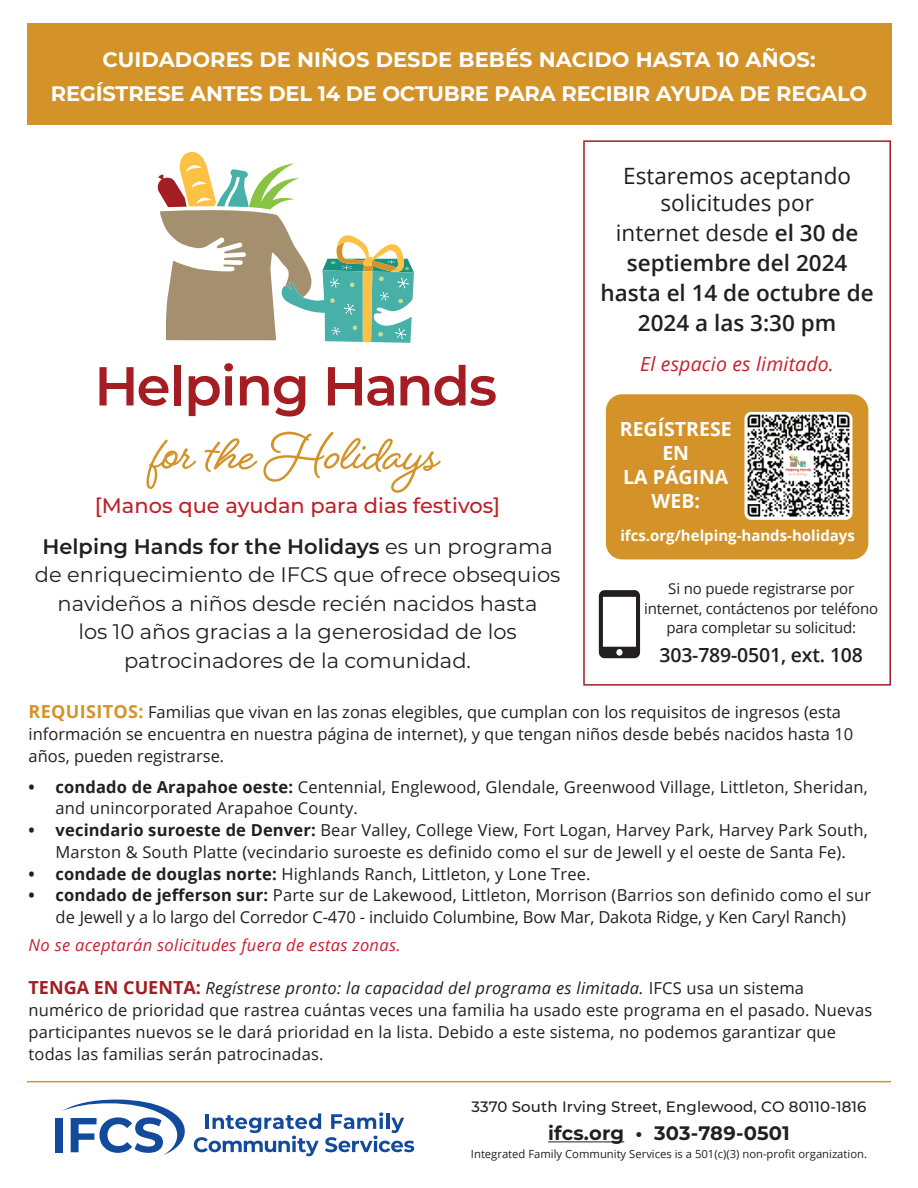
<style>
.page{position:relative;width:918px;height:1188px;background:#fff}
.page>*{position:absolute;margin:0;border:0;box-sizing:border-box;transform-origin:0 0}
.t1{font:600 22.5px/30px "Open Sans";color:#231f20;text-align:center}
.t2{font:22.5px/27px "Open Sans";color:#231f20;text-align:center}
.t3{font:21px/28.5px "Montserrat";color:#231f20;text-align:center}
.t4{font:700 21px/34.5px "Montserrat";letter-spacing:-.01em;color:#fff;text-align:center}
.t5{font:500 21px "Montserrat";color:#be2024}
.t6{font:700 19.5px/24px "Open Sans";color:#fff;text-align:center}
.t7{font:700 19.5px "Montserrat";letter-spacing:.01em;color:#231f20}
.t8{font:italic 19.5px "Open Sans";letter-spacing:.01em;color:#c8202c}
.t9{font:600 19.5px "Open Sans";letter-spacing:-.01em;color:#231f20}
.t10{font:16.5px/21.8px "Open Sans";letter-spacing:.01em;color:#231f20}
.t11{font:16.5px/21.8px "Open Sans";letter-spacing:-.01em;color:#231f20;text-align:center}
.t12{font:italic 16.5px "Open Sans";letter-spacing:.02em;color:#c8202c}
.t13{font:15px/19.5px "Open Sans";letter-spacing:-.01em;color:#231f20;text-align:center}
.t14{font:500 15px "Montserrat";letter-spacing:.01em;color:#231f20}
.t15{font:700 15px "Open Sans";color:#fff}
.t16{font:11.25px "Open Sans";color:#231f20}
.s1{font-weight:600}
.s2{font-weight:400}
.s3{font-weight:700;font-size:18px;color:#d39329}
.s4{font-weight:700}
.s5{font-weight:700;font-size:18px;color:#a31d23}
.s6{font-style:italic}
</style>
<div class="page">
<div style="left:27px;top:24px;width:864px;height:101px;background:#d39329"></div>
<div style="left:583px;top:140px;width:308px;height:546px;border:2px solid #a31d23"></div>
<svg style="left:599px;top:590px;width:41px;height:68px"></svg>
<div style="left:606px;top:394px;width:262px;height:165px;background:#d39329;border-radius:16px"></div>
<img style="left:744px;top:412px;width:108px;height:108px">
<div style="left:55px;top:1118px;width:8px;height:34px;background:#124a9c"></div>
<svg style="left:62px;top:1100px;width:123px;height:55px"></svg>
<svg style="left:194px;top:1112px;width:220px;height:44px"></svg>
<hr style="left:548px;top:1141px;width:76px;height:1px;background:#231f20">
<hr style="left:27px;top:1081px;width:864px;height:1px;background:#d39329">
<svg style="left:146px;top:440px;width:50px;height:49px"></svg>
<svg style="left:204px;top:438px;width:53px;height:34px"></svg>
<svg style="left:263px;top:432px;width:178px;height:61px"></svg>
<svg style="left:99px;top:367px;width:69px;height:39px"></svg>
<div style="left:174px;top:365px;width:7px;height:40px;background:#a31d22"></div>
<svg style="left:189px;top:363px;width:44px;height:53px"></svg>
<svg style="left:240px;top:376px;width:65px;height:40px"></svg>
<svg style="left:328px;top:367px;width:66px;height:39px"></svg>
<svg style="left:400px;top:365px;width:96px;height:41px"></svg>
<svg style="left:157px;top:152px;width:257px;height:191px"></svg>
<p class="t4" style="left:51px;top:42px;width:818px">CUIDADORES DE NIÑOS DESDE BEBÉS NACIDO HASTA 10 AÑOS:<br>REGÍSTRESE ANTES DEL 14 DE OCTUBRE PARA RECIBIR AYUDA DE REGALO</p>
<p class="t5" style="left:95px;top:498px;width:407px">[Manos que ayudan para dias festivos]</p>
<p class="t3" style="left:35px;top:534px;width:527px"><span class="s1">Helping Hands for the Holidays</span> es un programa de enriquecimiento de IFCS que ofrece obsequios navideños a niños desde recién nacidos hasta<br>los 10 años gracias a la generosidad de los patrocinadores de la comunidad.</p>
<h1 class="t2" style="left:623px;top:164px;width:229px">Estaremos aceptando solicitudes por</h1>
<h1 class="t1" style="left:601px;top:220px;width:275px"><span class="s2">internet desde</span> el 30 de septiembre del 2024 hasta el 14 de octubre de<br>2024 a las 3:30 pm</h1>
<p class="t8" style="left:640px;top:356px;width:195px">El espacio es limitado.</p>
<p class="t6" style="left:620px;top:419px;width:113px">REGÍSTRESE<br>EN<br>LA PÁGINA<br>WEB:</p>
<p class="t15" style="left:620px;top:529px;width:236px">ifcs.org/helping-hands-holidays</p>
<p class="t13" style="left:644px;top:580px;width:236px">Si no puede registrarse por internet, contáctenos por teléfono para completar su solicitud:</p>
<p class="t9" style="left:659px;top:647px;width:205px">303-789-0501, ext. 108</p>
<p class="t10" style="left:29px;top:703px;width:826px"><span class="s3">REQUISITOS:</span> Familias que vivan en las zonas elegibles, que cumplan con los requisitos de ingresos (esta información se encuentra en nuestra página de internet), y que tengan niños desde bebés nacidos hasta 10 años, pueden registrarse.</p>
<p class="t10" style="left:56px;top:777px;width:814px;text-indent:-27px"><span class="s4">• condado de Arapahoe oeste:</span> Centennial, Englewood, Glendale, Greenwood Village, Littleton, Sheridan, and unincorporated Arapahoe County.</p>
<p class="t10" style="left:29px;top:821px;width:841px;text-align:center"><span class="s4">• vecindario suroeste de Denver:</span> Bear Valley, College View, Fort Logan, Harvey Park, Harvey Park South,<br>Marston &amp; South Platte (vecindario suroeste es definido como el sur de Jewell y el oeste de Santa Fe).</p>
<p class="t10" style="left:29px;top:864px;width:564px"><span class="s4">• condade de douglas norte:</span> Highlands Ranch, Littleton, y Lone Tree.</p>
<p class="t11" style="left:29px;top:884px;width:844px"><span class="s4">• condado de jefferson sur:</span> Parte sur de Lakewood, Littleton, Morrison (Barrios son definido como el sur de Jewell y a lo largo del Corredor C-470 - incluido Columbine, Bow Mar, Dakota Ridge, y Ken Caryl Ranch)</p>
<p class="t12" style="left:29px;top:938px;width:374px">No se aceptarán solicitudes fuera de estas zonas.</p>
<p class="t10" style="left:29px;top:979px;width:845px"><span class="s5">TENGA EN CUENTA:</span> <span class="s6">Regístrese pronto: la capacidad del programa es limitada.</span> IFCS usa un sistema numérico de prioridad que rastrea cuántas veces una familia ha usado este programa en el pasado. Nuevas participantes nuevos se le dará prioridad en la lista. Debido a este sistema, no podemos garantizar que todas las familias serán patrocinadas.</p>
<p class="t14" style="left:471px;top:1101px;width:397px">3370 South Irving Street, Englewood, CO 80110-1816</p>
<p class="t7" style="left:548px;top:1122px;width:243px">ifcs.org • 303-789-0501</p>
<p class="t16" style="left:471px;top:1146px;width:398px">Integrated Family Community Services is a 501(c)(3) non-profit organization.</p>
</div>
